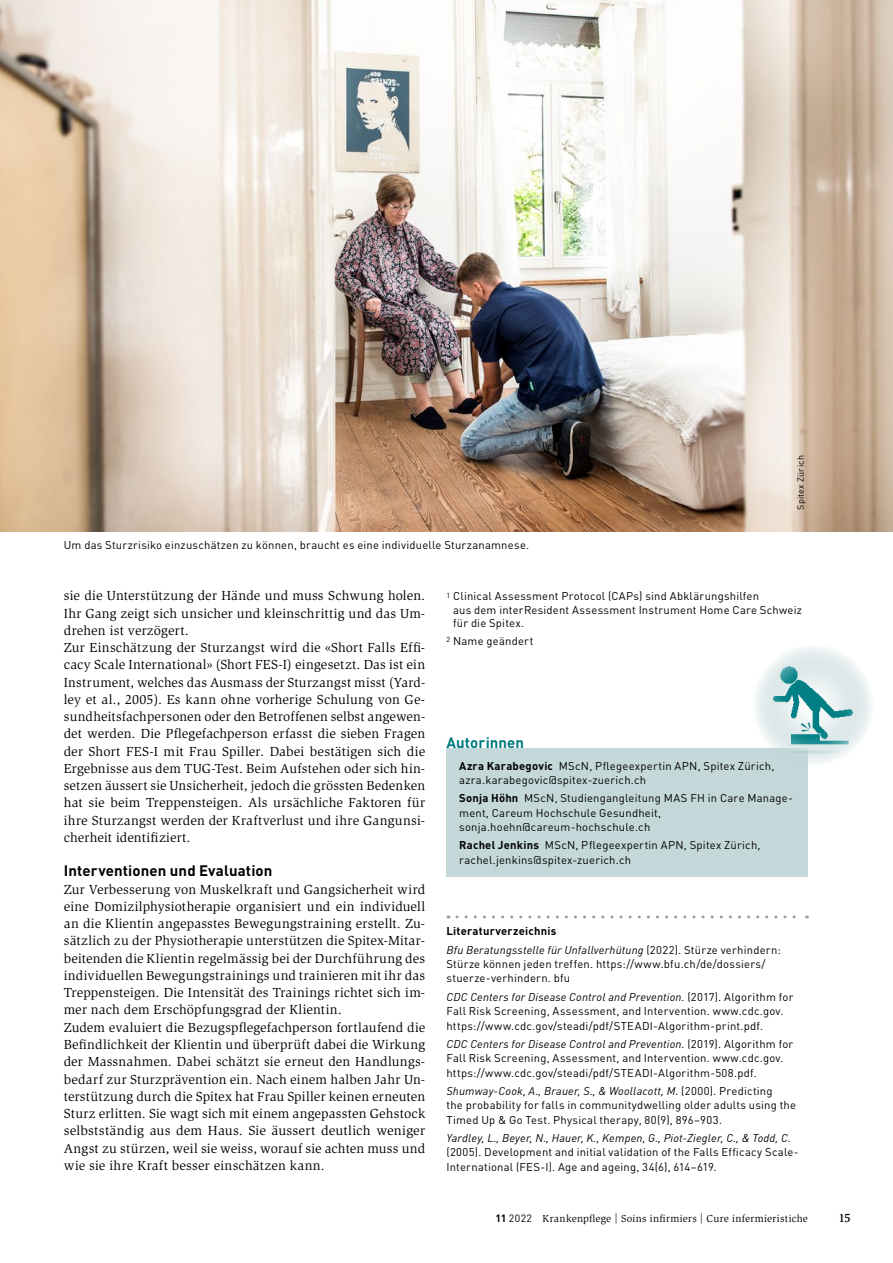
<style>
.page{position:relative;width:893px;height:1263px;background:#fff}
.page>*{position:absolute;margin:0;border:0;box-sizing:border-box;transform-origin:0 0}
.t1{font:700 15px "DIN Pro";letter-spacing:.005em;color:#000}
.t2{font:700 15px "DIN Pro";letter-spacing:.005em;color:#007b81}
.t3{font:13.5px/17.2px "Slimbach Std";letter-spacing:.015em;color:#000}
.t4{font:700 12px "Esta Pro";color:#000}
.t5{font:11.25px/14.2px "DIN Pro";letter-spacing:.02em;color:#000}
.t6{font:italic 11.25px "DIN";letter-spacing:.015em;color:#000}
.t7{font:700 11.25px "DIN Pro";letter-spacing:.02em;color:#000}
.t8{font:10.5px "Slimbach Std";letter-spacing:.025em;color:#000}
.t9{font:9px "DIN Pro";letter-spacing:.025em;color:#000}
.s1{font-weight:700}
.s2{font-family:"DIN Pro";font-style:normal}
.s3{font-family:"DIN Pro";font-weight:700}
.s4{font-family:"DIN Pro"}
</style>
<div class="page">
<svg style="left:457px;top:915px;width:350px;height:3px"></svg>
<div style="left:446px;top:748px;width:362px;height:128px;background:#c5d8d9"></div>
<img style="left:0;top:0;width:893px;height:531px">
<img style="left:752px;top:644px;width:121px;height:121px;border-radius:61px">
<p class="t5" style="left:64px;top:537px;width:467px">Um das Sturzrisiko einzuschätzen zu können, braucht es eine individuelle Sturzanamnese.</p>
<p class="t9" style="left:794px;top:510px;width:56px;rotate:-90deg">Spitex Zürich</p>
<p class="t3" style="left:64px;top:587px;width:363px">sie die Unterstützung der Hände und muss Schwung holen.<br>Ihr Gang zeigt sich unsicher und kleinschrittig und das Um&shy;drehen ist verzögert.<br>Zur Einschätzung der Sturzangst wird die «Short Falls Effi&shy;cacy Scale International» (Short FES-I) eingesetzt. Das ist ein Instrument, welches das Ausmass der Sturzangst misst (Yard&shy;ley et al., 2005). Es kann ohne vorherige Schulung von Ge&shy;sundheitsfachpersonen oder den Betroffenen selbst angewen&shy;det werden. Die Pflegefachperson erfasst die sieben Fragen der Short FES-I mit Frau Spiller. Dabei bestätigen sich die Ergebnisse aus dem TUG-Test. Beim Aufstehen oder sich hin&shy;setzen äussert sie Unsicherheit, jedoch die grössten Bedenken hat sie beim Treppensteigen. Als ursächliche Faktoren für ihre Sturzangst werden der Kraftverlust und ihre Gangunsi&shy;cherheit identifiziert.</p>
<p class="t1" style="left:64px;top:861px;width:210px">Interventionen und Evaluation</p>
<p class="t3" style="left:64px;top:881px;width:363px">Zur Verbesserung von Muskelkraft und Gangsicherheit wird eine Domizilphysiotherapie organisiert und ein individuell an die Klientin angepasstes Bewegungstraining erstellt. Zu&shy;sätzlich zu der Physiotherapie unterstützen die Spitex-Mitar&shy;beitenden die Klientin regelmässig bei der Durchführung des individuellen Bewegungstrainings und trainieren mit ihr das Treppensteigen. Die Intensität des Trainings richtet sich im&shy;mer nach dem Erschöpfungsgrad der Klientin.<br>Zudem evaluiert die Bezugspflegefachperson fortlaufend die Befindlichkeit der Klientin und überprüft dabei die Wirkung der Massnahmen. Dabei schätzt sie erneut den Handlungs&shy;bedarf zur Sturzprävention ein. Nach einem halben Jahr Un&shy;terstützung durch die Spitex hat Frau Spiller keinen erneuten Sturz erlitten. Sie wagt sich mit einem angepassten Gehstock selbstständig aus dem Haus. Sie äussert deutlich weniger Angst zu stürzen, weil sie weiss, worauf sie achten muss und wie sie ihre Kraft besser einschätzen kann.</p>
<p class="t5" style="left:453px;top:589px;width:350px;line-height:13.5px;text-indent:-7px"><sup>1</sup> Clinical Assessment Protocol (CAPs) sind Abklärungshilfen<br>aus dem interResident Assessment Instrument Home Care Schweiz für die Spitex.</p>
<p class="t5" style="left:446px;top:633px;width:88px"><sup>2</sup> Name geändert</p>
<p class="t2" style="left:446px;top:733px;width:79px">Autorinnen</p>
<p class="t5" style="left:459px;top:758px;width:317px"><span class="s1">Azra Karabegovic</span> MScN, Pflegeexpertin APN, Spitex Zürich, azra.karabegovic@spitex-zuerich.ch</p>
<p class="t5" style="left:459px;top:791px;width:335px"><span class="s1">Sonja Höhn</span> MScN, Studiengangleitung MAS FH in Care Manage&shy;ment, Careum Hochschule Gesundheit, sonja.hoehn@careum-hochschule.ch</p>
<p class="t5" style="left:459px;top:838px;width:303px"><span class="s1">Rachel Jenkins</span> MScN, Pflegeexpertin APN, Spitex Zürich, rachel.jenkins@spitex-zuerich.ch</p>
<p class="t7" style="left:446px;top:924px;width:111px">Literaturverzeichnis</p>
<p class="t6" style="left:446px;top:943px;width:336px">Bfu Beratungsstelle für Unfallverhütung <span class="s2">(2022). Stürze verhindern:</span></p>
<p class="t5" style="left:446px;top:956px;width:320px">Stürze können jeden treffen. https://www.bfu.ch/de/dossiers/ stuerze-verhindern. bfu</p>
<p class="t6" style="left:446px;top:990px;width:348px">CDC Centers for Disease Control and Prevention. <span class="s2">(2017). Algorithm for</span></p>
<p class="t5" style="left:446px;top:1003px;width:339px">Fall Risk Screening, Assessment, and Intervention. www.cdc.gov. https://www.cdc.gov/steadi/pdf/STEADI-Algorithm-print.pdf.</p>
<p class="t6" style="left:446px;top:1037px;width:348px">CDC Centers for Disease Control and Prevention. <span class="s2">(2019). Algorithm for</span></p>
<p class="t5" style="left:446px;top:1050px;width:339px">Fall Risk Screening, Assessment, and Intervention. www.cdc.gov. https://www.cdc.gov/steadi/pdf/STEADI-Algorithm-508.pdf.</p>
<p class="t6" style="left:446px;top:1084px;width:328px">Shumway-Cook, A., Brauer, S., &amp; Woollacott, M. <span class="s2">(2000). Predicting</span></p>
<p class="t5" style="left:446px;top:1097px;width:351px">the probability for falls in communitydwelling older adults using the<br>Timed Up &amp; Go Test. Physical therapy, 80(9), 896–903.</p>
<p class="t6" style="left:446px;top:1131px;width:346px">Yardley, L., Beyer, N., Hauer, K., Kempen, G., Piot-Ziegler, C., &amp; Todd, C.</p>
<p class="t5" style="left:446px;top:1145px;width:354px">(2005). Development and initial validation of the Falls Efficacy Scale-<br>International (FES-I). Age and ageing, 34(6), 614–619.</p>
<p class="t8" style="left:496px;top:1212px;width:314px"><span class="s3">11</span> <span class="s4">2022</span> Krankenpflege | Soins infirmiers | Cure infermieristiche</p>
<p class="t4" style="left:839px;top:1209px;width:12px">15</p>
</div>
